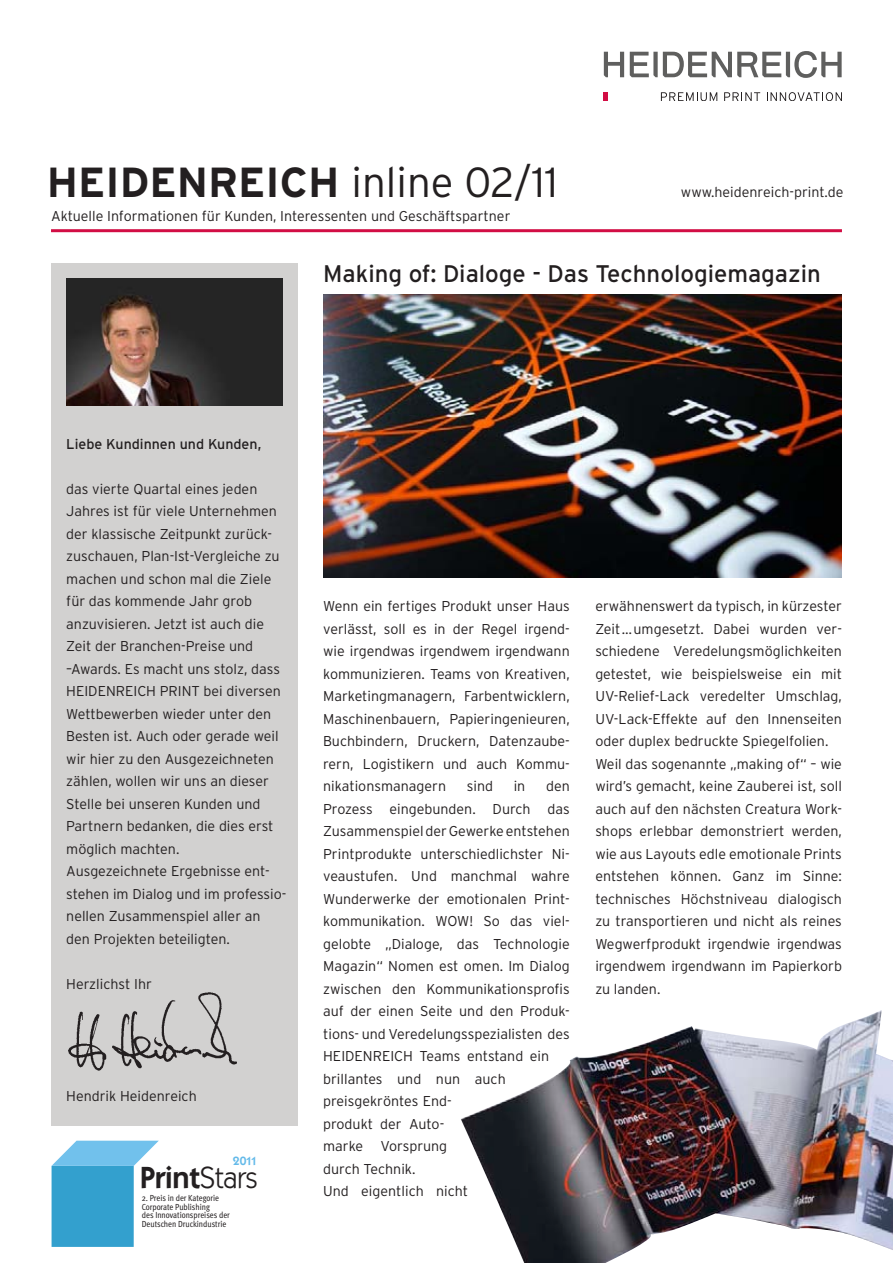
<style>
.page{position:relative;width:893px;height:1263px;background:#fff}
.page>*{position:absolute;margin:0;border:0;box-sizing:border-box;transform-origin:0 0}
.t1{font:700 42px "Interstate";color:#231f20}
.t2{font:600 30.75px "Itc Kabel";color:#231f20}
.t3{font:24px "Interstate";color:#231f20}
.t4{font:300 14.25px/22.5px "Interstate";color:#231f20}
.t5{font:14.25px "Interstate";color:#231f20}
.t6{font:600 12.15px "Itc Kabel";color:#64bae9}
.t7{font:8.85px/8.9px "Meta Cond";color:#231f20}
.s1{font-weight:300}
.s2{font-weight:400}
</style>
<div class="page">
<svg style="left:604px;top:52px;width:20px;height:25px"></svg>
<svg style="left:630px;top:51px;width:212px;height:27px"></svg>
<svg style="left:661px;top:92px;width:56px;height:9px"></svg>
<svg style="left:724px;top:92px;width:36px;height:9px"></svg>
<svg style="left:767px;top:92px;width:75px;height:9px"></svg>
<svg style="left:604px;top:92px;width:4px;height:9px"></svg>
<div style="left:51px;top:264px;width:247px;height:948px;background:#d2d1d0"></div>
<img style="left:66px;top:278px;width:216px;height:128px">
<img style="left:68px;top:992px;width:169px;height:79px">
<hr style="left:51px;top:229px;width:791px;height:3px;background:#d20d44">
<img style="left:323px;top:295px;width:519px;height:283px">
<img style="left:461px;top:1010px;width:432px;height:253px">
<div style="left:28px;top:1127px;width:280px;height:136px;background:#fff"></div>
<div style="left:52px;top:1166px;width:82px;height:81px;background:#33a0ce"></div>
<svg style="left:52px;top:1141px;width:107px;height:25px"></svg>
<h1 class="t1" style="left:47px;top:159px;width:512px">HEIDENREICH <span class="s1">inline 02/11</span></h1>
<p class="t4" style="left:51px;top:205px;width:461px">Aktuelle Informationen für Kunden, Interessenten und Geschäftspartner</p>
<p class="t4" style="left:681px;top:181px;width:164px">www.heidenreich-print.de</p>
<h3 class="t3" style="left:323px;top:260px;width:499px">Making of: Dialoge - Das Technologiemagazin</h3>
<p class="t5" style="left:66px;top:436px;width:197px">Liebe Kundinnen und Kunden,</p>
<p class="t4" style="left:66px;top:477px;width:222px">das vierte Quartal eines jeden<br>Jahres ist für viele Unternehmen der klassische Zeitpunkt zurück&shy;zuschauen, Plan-Ist-Vergleiche zu machen und schon mal die Ziele für das kommende Jahr grob anzuvisieren. Jetzt ist auch die<br>Zeit der Branchen-Preise und –Awards. Es macht uns stolz, dass<br>HEIDENREICH PRINT bei diversen<br>Wettbewerben wieder unter den<br>Besten ist. Auch oder gerade weil wir hier zu den Ausgezeichneten zählen, wollen wir uns an dieser<br>Stelle bei unseren Kunden und<br>Partnern bedanken, die dies erst möglich machten.<br>Ausgezeichnete Ergebnisse ent&shy;stehen im Dialog und im professio&shy;nellen Zusammenspiel aller an den Projekten beteiligten.</p>
<p class="t4" style="left:66px;top:972px;width:87px">Herzlichst Ihr</p>
<p class="t4" style="left:66px;top:1085px;width:132px">Hendrik Heidenreich</p>
<p class="t6" style="left:233px;top:1154px;width:26px">2011</p>
<h2 class="t2" style="left:140px;top:1160px;width:120px">Print<span class="s2">Stars</span></h2>
<p class="t7" style="left:142px;top:1193px;width:90px">2. Preis in der Kategorie<br>Corporate Publishing<br>des Innovationspreises der<br>Deutschen Druckindustrie</p>
<p class="t4" style="left:323px;top:595px;width:248px;text-align:justify">Wenn ein fertiges Produkt unser Haus verlässt, soll es in der Regel irgend&shy;wie irgendwas irgendwem irgendwann kommunizieren. Teams von Kreativen, Marketingmanagern, Farbentwicklern, Maschinenbauern, Papieringenieuren, Buchbindern, Druckern, Datenzaube&shy;rern, Logistikern und auch Kommu&shy;nikationsmanagern</p>
<p class="t4" style="left:323px;top:775px;width:248px;text-indent:223px">den<br>Prozess eingebunden. Durch das<br>Zusammenspiel der Gewerke entstehen<br>Printprodukte unterschiedlichster Ni&shy;veaustufen. Und manchmal wahre<br>Wunderwerke der emotionalen Print&shy;kommunikation. WOW! So das viel&shy;gelobte „Dialoge, das Technologie<br>Magazin“ Nomen est omen. Im Dialog zwischen den Kommunikationsprofis auf der einen Seite und den Produk&shy;tions- und Veredelungsspezialisten des<br>HEIDENREICH Teams entstand ein brillantes und nun auch preisgekröntes End-<br>produkt der Auto-<br>marke Vorsprung<br>durch Technik.<br>Und eigentlich nicht</p>
<p class="t4" style="left:467px;top:775px;width:28px">sind</p>
<p class="t4" style="left:514px;top:775px;width:13px">in</p>
<p class="t4" style="left:595px;top:595px;width:248px">erwähnenswert da typisch, in kürzester Zeit…umgesetzt. Dabei wurden ver&shy;schiedene Veredelungsmöglichkeiten getestet, wie beispielsweise ein mit UV-Relief-Lack veredelter Umschlag, UV-Lack-Effekte auf den Innenseiten oder duplex bedruckte Spiegelfolien.<br>Weil das sogenannte „making of“ – wie wird’s gemacht, keine Zauberei ist, soll auch auf den nächsten Creatura Work&shy;shops erlebbar demonstriert werden, wie aus Layouts edle emotionale Prints entstehen können. Ganz im Sinne: technisches Höchstniveau dialogisch zu transportieren und nicht als reines Wegwerfprodukt irgendwie irgendwas irgendwem irgendwann im Papierkorb zu landen.</p>
</div>
